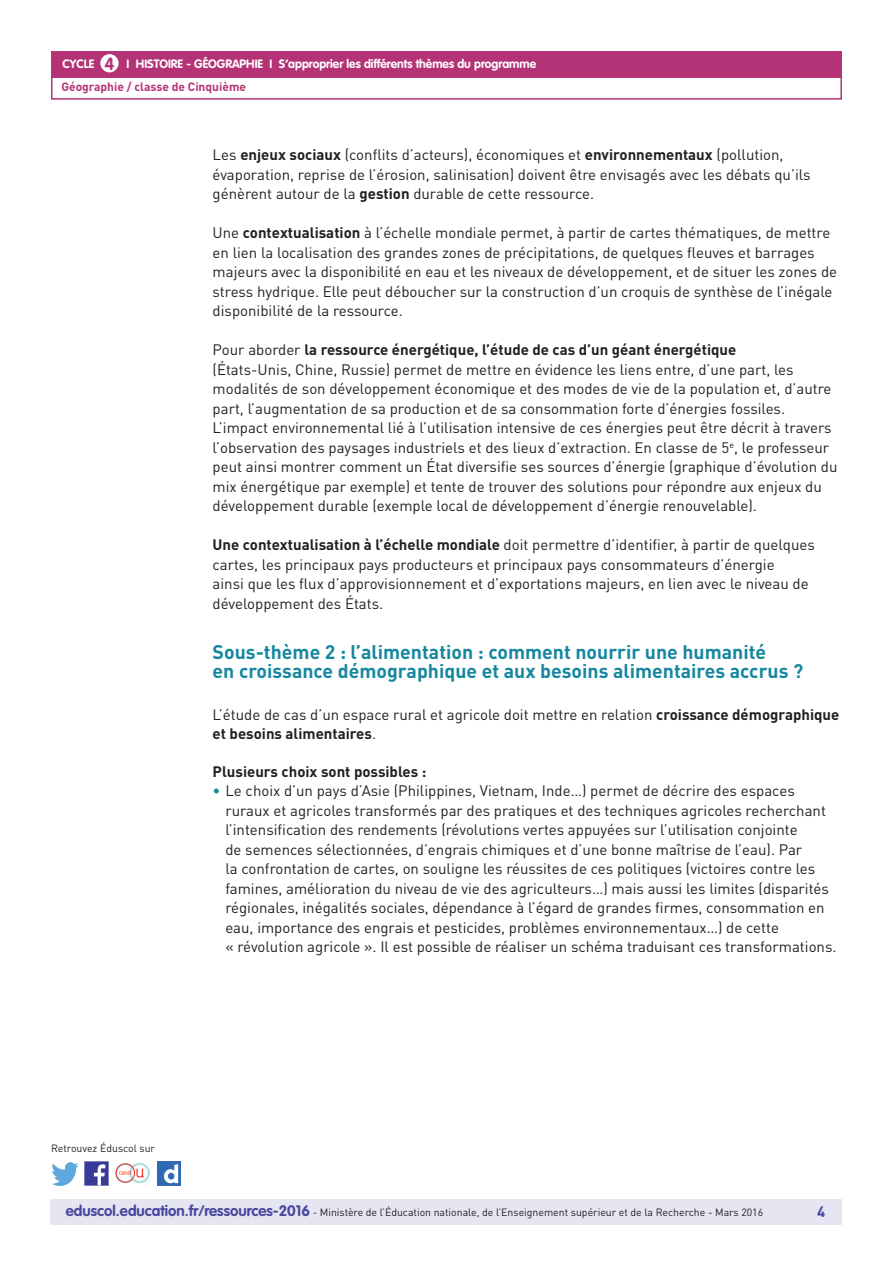
<style>
.page{position:relative;width:893px;height:1263px;background:#fff}
.page>*{position:absolute;margin:0;border:0;box-sizing:border-box;transform-origin:0 0}
.t1{font:700 19.5px/19.5px "DIN Pro";color:#16879f}
.t2{font:15px/19.5px "DIN Pro";color:#231f20}
.t3{font:700 15px "DIN Pro";color:#231f20}
.t4{font:700 15px "DIN Pro";color:#4a489e}
.t5{font:700 12px "VAG Rounded Std";color:#fff}
.t6{font:700 12px "DIN Pro";color:#b43376}
.t7{font:10.5px "DIN Pro";color:#231f20}
.s1{font-size:17.25px;color:#b43376}
.s2{font-weight:700}
.s3{color:#16879f}
.s4{font-family:"VAG Rounded Std";font-weight:700;font-size:15px;color:#4a489e}
</style>
<div class="page">
<div style="left:50px;top:1199px;width:791px;height:26px;background:#e6e5f2"></div>
<div style="left:51px;top:51px;width:791px;height:27px;background:#b43376"></div>
<div style="left:100px;top:54px;width:19px;height:18px;background:#fff;border-radius:50%"></div>
<div style="left:51px;top:75px;width:791px;height:25px;border:2px solid #b43376"></div>
<img style="left:85px;top:1162px;width:23px;height:23px">
<img style="left:51px;top:1163px;width:28px;height:22px">
<img style="left:158px;top:1162px;width:22px;height:23px">
<img style="left:115px;top:1163px;width:35px;height:21px">
<p class="t5" style="left:63px;top:57px;width:475px">CYCLE <span class="s1">4</span> I Histoire - Géographie I S’approprier les différents thèmes du programme</p>
<p class="t6" style="left:61px;top:79px;width:186px">Géographie / classe de Cinquième</p>
<p class="t2" style="left:213px;top:145px;width:600px">Les <span class="s2">enjeux sociaux</span> (conflits d’acteurs), économiques et <span class="s2">environnementaux</span> (pollution, évaporation, reprise de l’érosion, salinisation) doivent être envisagés avec les débats qu’ils génèrent autour de la <span class="s2">gestion</span> durable de cette ressource.</p>
<p class="t2" style="left:213px;top:223px;width:626px">Une <span class="s2">contextualisation</span> à l’échelle mondiale permet, à partir de cartes thématiques, de mettre en lien la localisation des grandes zones de précipitations, de quelques fleuves et barrages majeurs avec la disponibilité en eau et les niveaux de développement, et de situer les zones de stress hydrique. Elle peut déboucher sur la construction d’un croquis de synthèse de l’inégale disponibilité de la ressource.</p>
<p class="t2" style="left:213px;top:340px;width:626px">Pour aborder <span class="s2">la ressource énergétique, l’étude de cas d’un géant énergétique<br></span>(États-Unis, Chine, Russie) permet de mettre en évidence les liens entre, d’une part, les modalités de son développement économique et des modes de vie de la population et, d’autre part, l’augmentation de sa production et de sa consommation forte d’énergies fossiles.<br>L’impact environnemental lié à l’utilisation intensive de ces énergies peut être décrit à travers l’observation des paysages industriels et des lieux d’extraction. En classe de 5<sup>e</sup>, le professeur peut ainsi montrer comment un État diversifie ses sources d’énergie (graphique d’évolution du mix énergétique par exemple) et tente de trouver des solutions pour répondre aux enjeux du développement durable (exemple local de développement d’énergie renouvelable).</p>
<p class="t2" style="left:213px;top:535px;width:604px"><span class="s2">Une contextualisation à l’échelle mondiale</span> doit permettre d’identifier, à partir de quelques cartes, les principaux pays producteurs et principaux pays consommateurs d’énergie<br>ainsi que les flux d’approvisionnement et d’exportations majeurs, en lien avec le niveau de développement des États.</p>
<h1 class="t1" style="left:213px;top:641px;width:592px">Sous-thème 2 : l’alimentation : comment nourrir une humanité<br>en croissance démographique et aux besoins alimentaires accrus ?</h1>
<p class="t2" style="left:213px;top:704px;width:628px">L’étude de cas d’un espace rural et agricole doit mettre en relation <span class="s2">croissance démographique et besoins alimentaires</span>.</p>
<p class="t3" style="left:213px;top:761px;width:215px">Plusieurs choix sont possibles :</p>
<p class="t2" style="left:225px;top:781px;width:613px;text-indent:-13px"><span class="s3">•</span> Le choix d’un pays d’Asie (Philippines, Vietnam, Inde…) permet de décrire des espaces ruraux et agricoles transformés par des pratiques et des techniques agricoles recherchant l’intensification des rendements (révolutions vertes appuyées sur l’utilisation conjointe<br>de semences sélectionnées, d’engrais chimiques et d’une bonne maîtrise de l’eau). Par<br>la confrontation de cartes, on souligne les réussites de ces politiques (victoires contre les famines, amélioration du niveau de vie des agriculteurs…) mais aussi les limites (disparités régionales, inégalités sociales, dépendance à l’égard de grandes firmes, consommation en eau, importance des engrais et pesticides, problèmes environnementaux…) de cette<br>« révolution agricole ». Il est possible de réaliser un schéma traduisant ces transformations.</p>
<p class="t7" style="left:51px;top:1141px;width:106px">Retrouvez Éduscol sur</p>
<p class="t7" style="left:66px;top:1205px;width:699px"><span class="s4">eduscol.education.fr/ressources-2016</span> - Ministère de l’Éducation nationale, de l’Enseignement supérieur et de la Recherche - Mars 2016</p>
<p class="t4" style="left:817px;top:1201px;width:10px">4</p>
</div>
